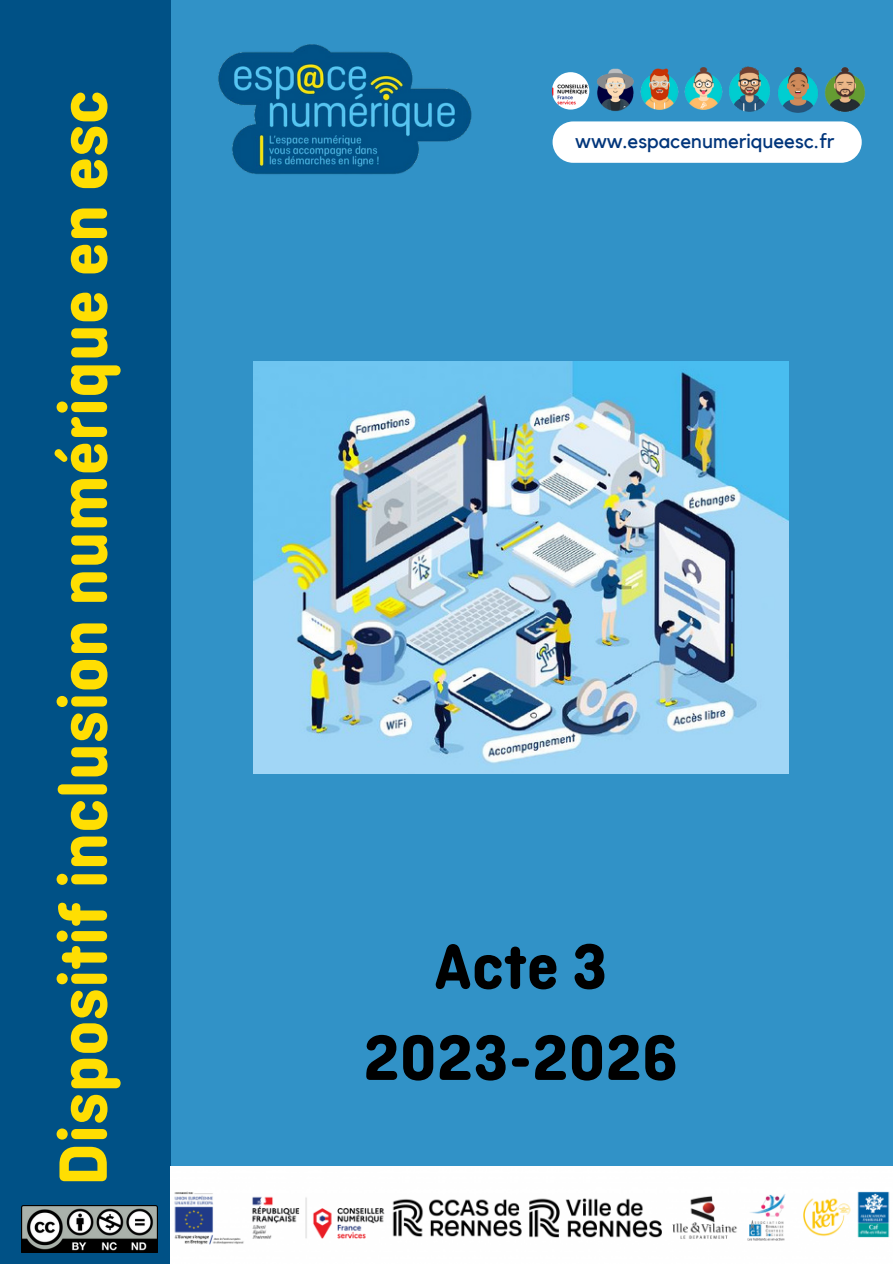
<style>
.page{position:relative;width:893px;height:1264px;background:#fff}
.page>*{position:absolute;margin:0;border:0;box-sizing:border-box;transform-origin:0 0}
.t1{font:700 72px "Ciutadella Rounded";color:#ffde02}
.t2{font:700 67.5px/91.2px "Ciutadella Rounded";color:#000;text-align:center}
.t3{font:20.4px "Kollektif";color:#01357b}
</style>
<div class="page">
<div style="left:0;top:0;width:892px;height:1263px;background:#3192c7"></div>
<div style="left:552px;top:121px;width:309px;height:42px;background:#fff;border-radius:21px"></div>
<img style="left:824px;top:67px;width:42px;height:44px">
<img style="left:684px;top:68px;width:39px;height:41px">
<img style="left:640px;top:68px;width:39px;height:41px">
<img style="left:729px;top:66px;width:41px;height:45px">
<img style="left:552px;top:72px;width:37px;height:38px;border-radius:50%">
<img style="left:597px;top:68px;width:37px;height:43px">
<img style="left:778px;top:67px;width:40px;height:45px">
<div style="left:0;top:0;width:171px;height:1263px;background:#005186"></div>
<img style="left:218px;top:44px;width:254px;height:131px">
<img style="left:171px;top:1166px;width:721px;height:97px">
<img style="left:22px;top:1205px;width:135px;height:47px">
<img style="left:253px;top:361px;width:535px;height:412px">
<p class="t1" style="left:53px;top:1186px;width:1097px;rotate:-90deg">Dispositif inclusion numérique en esc</p>
<p class="t3" style="left:575px;top:131px;width:261px">www.espacenumeriqueesc.fr</p>
<h1 class="t2" style="left:363px;top:926px;width:316px">Acte 3<br>2023-2026</h1>
</div>
